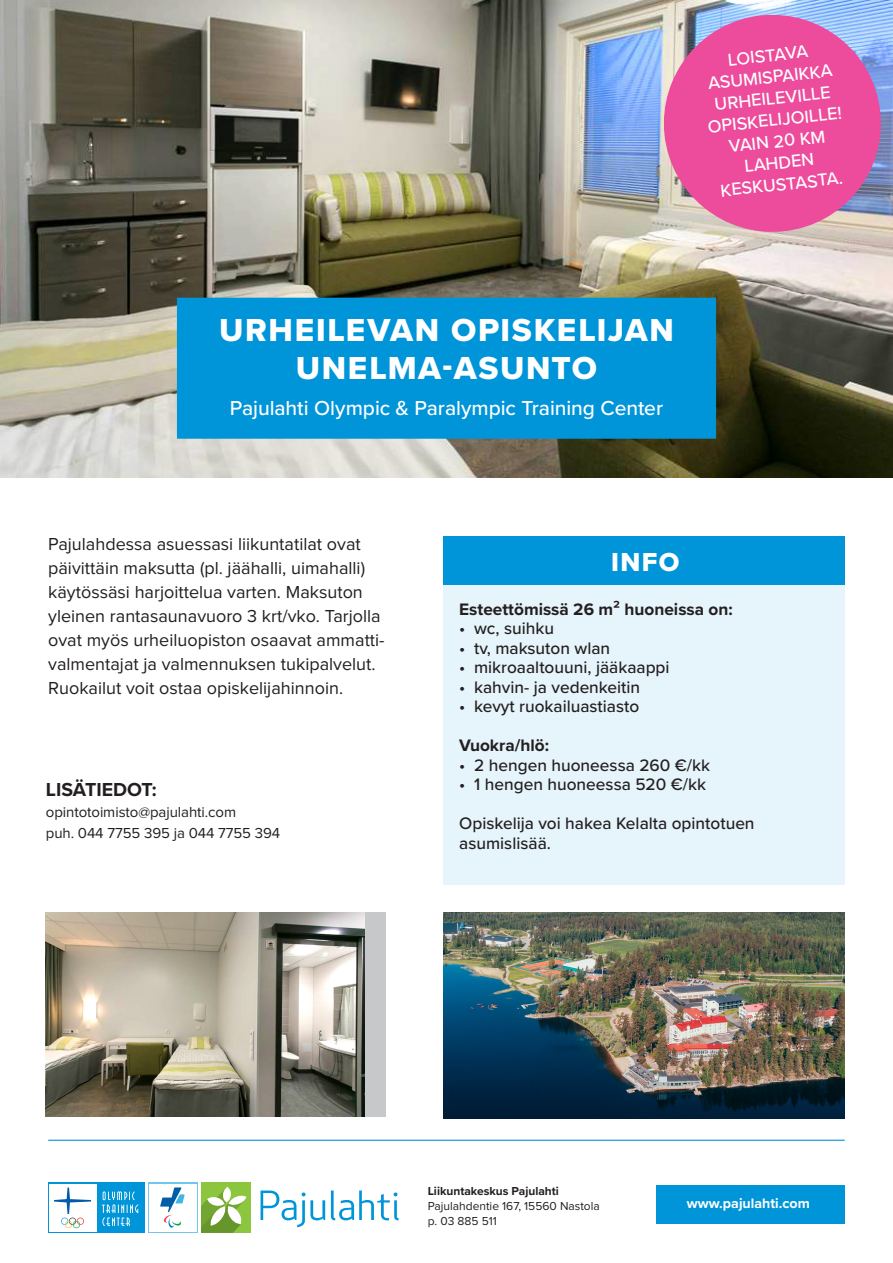
<style>
.page{position:relative;width:893px;height:1263px;background:#fff}
.page>*{position:absolute;margin:0;border:0;box-sizing:border-box;transform-origin:0 0}
.Leipäteksti_9_5_pt{font:33px "Proxima Nova Extrabld";letter-spacing:.05em;color:#fff}
.Infoboksin_otsikko{font:27px "Proxima Nova Extrabld";color:#fff}
.Leipäteksti_9_5_pt-2{font:500 21px "Proxima Nova";letter-spacing:-.005em;color:#fff}
.Alaotsikko{font:700 19.5px "Proxima Nova";color:#231f20}
.leipis{font:18px/24px "Proxima Nova";color:#231f20}
.Alaotsikko-2{font:500 18px "Proxima Nova";color:#fff}
.Ingressi{font:500 17.25px "Proxima Nova";color:#231f20}
.Ingressi-2{font:700 17.25px "Proxima Nova";color:#231f20}
.leipis-2{font:15px "Proxima Nova";letter-spacing:-.005em;color:#231f20}
.Leipäteksti_englanti{font:700 14.25px "Proxima Nova";color:#fff}
.Osoitetiedot_8_pt{font:12px "Proxima Nova";color:#231f20}
.Osoitetiedot_8_pt-2{font:700 12px "Proxima Nova";color:#231f20}
</style>
<div class="page">
<div style="left:656px;top:1185px;width:189px;height:39px;background:#0095d9"></div>
<hr style="left:48px;top:1140px;width:797px;height:1px;background:#0095d9">
<img style="left:0;top:0;width:893px;height:477px">
<div style="left:177px;top:298px;width:539px;height:141px;background:#0095d9"></div>
<div style="left:444px;top:578px;width:401px;height:306px;background:#e6f4fb"></div>
<div style="left:444px;top:536px;width:401px;height:48px;background:#0095d9"></div>
<svg style="left:261px;top:1190px;width:137px;height:37px"></svg>
<div style="left:201px;top:1183px;width:50px;height:50px;background:#8bc63e"></div>
<svg style="left:201px;top:1187px;width:45px;height:46px"></svg>
<div style="left:148px;top:1183px;width:50px;height:50px;background:#6fc6ef"></div>
<div style="left:149px;top:1184px;width:48px;height:48px;background:#fff"></div>
<svg style="left:160px;top:1187px;width:25px;height:41px"></svg>
<div style="left:48px;top:1183px;width:97px;height:50px;background:#0095d9"></div>
<svg style="left:102px;top:1191px;width:36px;height:35px"></svg>
<div style="left:49px;top:1184px;width:48px;height:48px;background:#fff"></div>
<svg style="left:54px;top:1187px;width:37px;height:41px"></svg>
<svg style="left:658px;top:9px;width:228px;height:229px;background:#db6dab"></svg>
<img style="left:444px;top:912px;width:401px;height:206px">
<div style="left:46px;top:912px;width:340px;height:205px;background:#c7c8ca"></div>
<img style="left:46px;top:912px;width:318px;height:205px">
<p class="Alaotsikko-2" style="left:727px;top:46px;width:82px;rotate:-6deg">LOISTAVA</p>
<p class="Alaotsikko-2" style="left:707px;top:70px;width:126px;rotate:-6deg">ASUMISPAIKKA</p>
<p class="Alaotsikko-2" style="left:713px;top:91px;width:118px;rotate:-6deg">URHEILEVILLE</p>
<p class="Alaotsikko-2" style="left:706px;top:113px;width:136px;rotate:-6deg">OPISKELIJOILLE!</p>
<p class="Alaotsikko-2" style="left:727px;top:133px;width:99px;rotate:-6deg">VAIN 20 KM</p>
<p class="Alaotsikko-2" style="left:743px;top:153px;width:71px;rotate:-6deg">LAHDEN</p>
<p class="Alaotsikko-2" style="left:719px;top:177px;width:124px;rotate:-6deg">KESKUSTASTA.</p>
<p class="Leipäteksti_9_5_pt" style="left:219px;top:306px;width:456px">URHEILEVAN OPISKELIJAN</p>
<p class="Leipäteksti_9_5_pt" style="left:296px;top:343px;width:303px">UNELMA-ASUNTO</p>
<p class="Leipäteksti_9_5_pt-2" style="left:230px;top:393px;width:435px">Pajulahti Olympic &amp; Paralympic Training Center</p>
<p class="leipis" style="left:48px;top:533px;width:314px">Pajulahdessa asuessasi liikuntatilat ovat</p>
<p class="leipis" style="left:48px;top:557px;width:318px">päivittäin maksutta (pl. jäähalli, uimahalli)</p>
<p class="leipis" style="left:48px;top:581px;width:316px">käytössäsi harjoittelua varten. Maksuton</p>
<p class="leipis" style="left:48px;top:605px;width:338px">yleinen rantasaunavuoro 3 krt/vko. Tarjolla ovat myös urheiluopiston osaavat ammatti-</p>
<p class="leipis" style="left:48px;top:653px;width:329px">valmentajat ja valmennuksen tukipalvelut.<br>Ruokailut voit ostaa opiskelijahinnoin.</p>
<p class="Alaotsikko" style="left:46px;top:774px;width:112px">LISÄTIEDOT:</p>
<p class="leipis-2" style="left:46px;top:805px;width:192px">opintotoimisto@pajulahti.com</p>
<p class="leipis-2" style="left:46px;top:826px;width:236px">puh. 044 7755 395 ja 044 7755 394</p>
<p class="Infoboksin_otsikko" style="left:611px;top:542px;width:70px">INFO</p>
<p class="Ingressi-2" style="left:459px;top:596px;width:275px">Esteettömissä 26 m² huoneissa on:</p>
<p class="Ingressi" style="left:459px;top:615px;width:96px">• wc, suihku</p>
<p class="Ingressi" style="left:459px;top:635px;width:152px">• tv, maksuton wlan</p>
<p class="Ingressi" style="left:459px;top:654px;width:212px">• mikroaaltouuni, jääkaappi</p>
<p class="Ingressi" style="left:459px;top:674px;width:182px">• kahvin- ja vedenkeitin</p>
<p class="Ingressi" style="left:459px;top:693px;width:182px">• kevyt ruokailuastiasto</p>
<p class="Ingressi-2" style="left:459px;top:732px;width:91px">Vuokra/hlö:</p>
<p class="Ingressi" style="left:459px;top:752px;width:252px">• 2 hengen huoneessa 260 €/kk</p>
<p class="Ingressi" style="left:459px;top:771px;width:248px">• 1 hengen huoneessa 520 €/kk</p>
<p class="Ingressi" style="left:459px;top:810px;width:297px">Opiskelija voi hakea Kelalta opintotuen</p>
<p class="Ingressi" style="left:459px;top:830px;width:93px">asumislisää.</p>
<p class="Osoitetiedot_8_pt-2" style="left:428px;top:1182px;width:133px">Liikuntakeskus Pajulahti</p>
<p class="Osoitetiedot_8_pt" style="left:428px;top:1200px;width:174px">Pajulahdentie 167, 15560 Nastola</p>
<p class="Osoitetiedot_8_pt" style="left:428px;top:1215px;width:71px">p. 03 885 511</p>
<p class="Leipäteksti_englanti" style="left:687px;top:1192px;width:124px">www.pajulahti.com</p>
</div>
